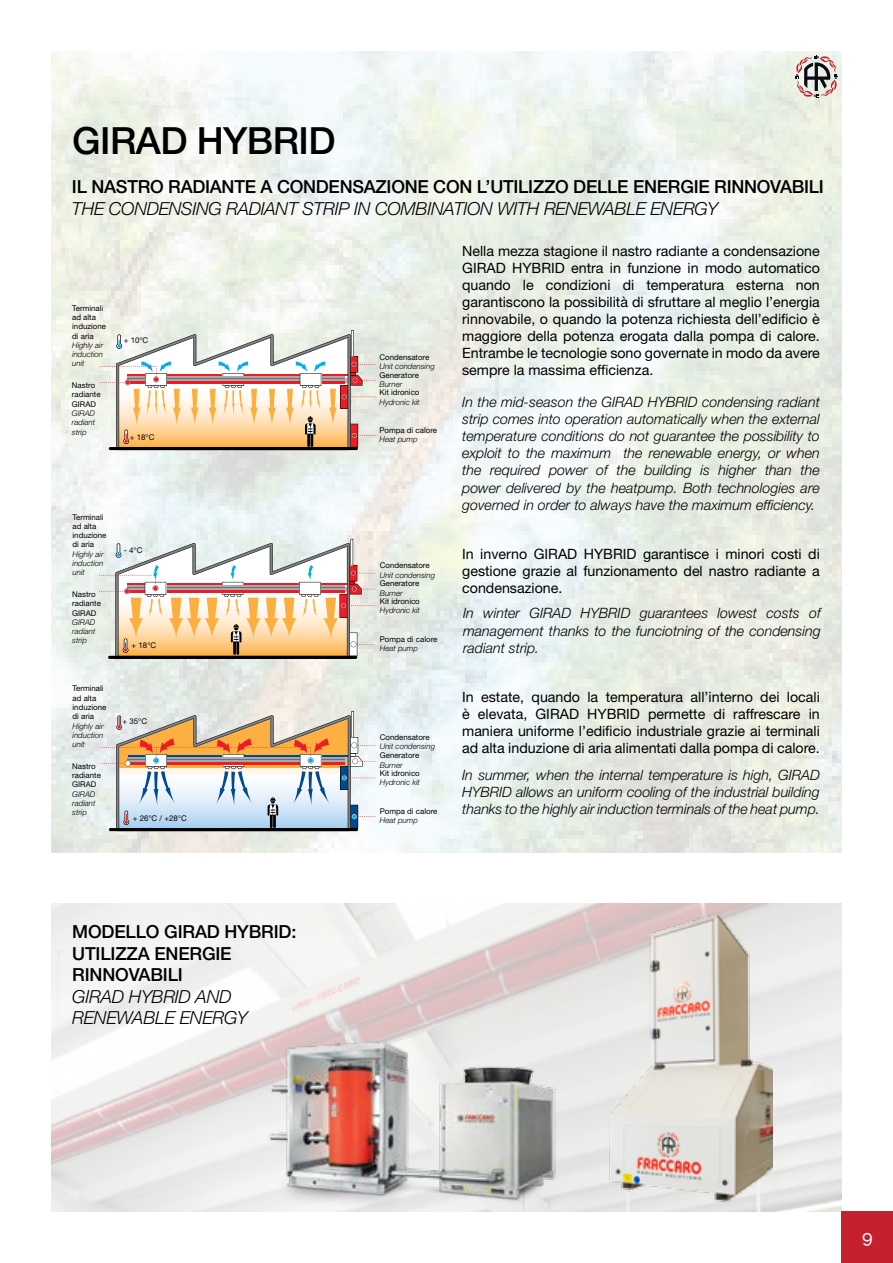
<style>
.page{position:relative;width:893px;height:1263px;background:#fff}
.page>*{position:absolute;margin:0;border:0;box-sizing:border-box;transform-origin:0 0}
.t1{font:500 37.5px "Helvetica Neue LT Std";letter-spacing:-.015em;color:#000}
.t2{font:500 18px/21.6px "Helvetica Neue LT Std";letter-spacing:-.015em;color:#000}
.t3{font:italic 300 18px/21.6px "Helvetica Neue LT Std";letter-spacing:-.015em;color:#000}
.t4{font:500 18px "Raleway";color:#fff}
.t5{font:14.25px/17.1px "Helvetica Neue LT Std";color:#000;text-align:justify}
.t6{font:italic 300 14.25px/17.1px "Helvetica Neue LT Std";color:#000;text-align:justify}
.t7{font:7.95px/9.3px "Helvetica Neue LT Std";color:#000}
.t8{font:italic 300 7.95px/9.3px "Helvetica Neue LT Std";color:#000;text-align:justify}
</style>
<div class="page">
<img style="left:51px;top:904px;width:791px;height:308px">
<img style="left:51px;top:51px;width:791px;height:802px">
<img style="left:259px;top:1024px;width:304px;height:188px">
<svg style="left:100px;top:330px;width:276px;height:120px"></svg>
<svg style="left:99px;top:539px;width:276px;height:120px"></svg>
<svg style="left:100px;top:711px;width:276px;height:120px"></svg>
<img style="left:607px;top:903px;width:166px;height:309px">
<div style="left:842px;top:1212px;width:51px;height:51px;background:#c4202e"></div>
<svg style="left:795px;top:55px;width:43px;height:43px;background:#b8aaa6"></svg>
<h1 class="t1" style="left:72px;top:119px;width:265px">GIRAD HYBRID</h1>
<p class="t2" style="left:72px;top:176px;width:753px">IL NASTRO RADIANTE A CONDENSAZIONE CON L’UTILIZZO DELLE ENERGIE RINNOVABILI</p>
<p class="t3" style="left:72px;top:198px;width:647px">THE CONDENSING RADIANT STRIP IN COMBINATION WITH RENEWABLE ENERGY</p>
<p class="t7" style="left:72px;top:303px;width:35px">Terminali ad alta induzione di aria</p>
<p class="t8" style="left:72px;top:340px;width:32px">Highly air induction unit</p>
<p class="t7" style="left:72px;top:381px;width:30px">Nastro radiante<br>GIRAD</p>
<p class="t8" style="left:72px;top:408px;width:25px">GIRAD radiant strip</p>
<p class="t7" style="left:124px;top:335px;width:26px">+ 10°C</p>
<p class="t7" style="left:130px;top:433px;width:26px">+ 18°C</p>
<p class="t7" style="left:73px;top:512px;width:35px">Terminali ad alta induzione di aria</p>
<p class="t8" style="left:73px;top:549px;width:32px">Highly air induction unit</p>
<p class="t7" style="left:72px;top:589px;width:30px">Nastro radiante<br>GIRAD</p>
<p class="t8" style="left:72px;top:617px;width:25px">GIRAD radiant strip</p>
<p class="t7" style="left:73px;top:684px;width:35px">Terminali ad alta induzione di aria</p>
<p class="t8" style="left:73px;top:721px;width:32px">Highly air induction unit</p>
<p class="t7" style="left:72px;top:761px;width:30px">Nastro radiante<br>GIRAD</p>
<p class="t8" style="left:72px;top:789px;width:25px">GIRAD radiant strip</p>
<p class="t7" style="left:124px;top:545px;width:20px">- 4°C</p>
<p class="t7" style="left:132px;top:641px;width:26px">+ 18°C</p>
<p class="t7" style="left:123px;top:716px;width:26px">+ 35°C</p>
<p class="t7" style="left:133px;top:813px;width:55px">+ 26°C / +28°C</p>
<p class="t2" style="left:72px;top:920px;width:226px">MODELLO GIRAD HYBRID:<br>UTILIZZA ENERGIE<br>RINNOVABILI</p>
<p class="t3" style="left:72px;top:985px;width:177px">GIRAD HYBRID AND<br>RENEWABLE ENERGY</p>
<p class="t7" style="left:379px;top:352px;width:51px">Condensatore</p>
<p class="t8" style="left:379px;top:361px;width:57px">Unit condensing</p>
<p class="t7" style="left:379px;top:370px;width:41px">Generatore</p>
<p class="t8" style="left:379px;top:379px;width:24px">Burner</p>
<p class="t7" style="left:379px;top:388px;width:42px">Kit idronico</p>
<p class="t8" style="left:379px;top:397px;width:42px">Hydronic kit</p>
<p class="t7" style="left:379px;top:425px;width:59px">Pompa di calore</p>
<p class="t8" style="left:379px;top:435px;width:40px">Heat pump</p>
<p class="t7" style="left:380px;top:561px;width:51px">Condensatore</p>
<p class="t8" style="left:380px;top:570px;width:57px">Unit condensing</p>
<p class="t7" style="left:380px;top:579px;width:41px">Generatore</p>
<p class="t8" style="left:380px;top:588px;width:24px">Burner</p>
<p class="t7" style="left:380px;top:596px;width:42px">Kit idronico</p>
<p class="t8" style="left:380px;top:606px;width:42px">Hydronic kit</p>
<p class="t7" style="left:380px;top:634px;width:59px">Pompa di calore</p>
<p class="t8" style="left:380px;top:643px;width:40px">Heat pump</p>
<p class="t7" style="left:380px;top:733px;width:51px">Condensatore</p>
<p class="t8" style="left:380px;top:742px;width:57px">Unit condensing</p>
<p class="t7" style="left:380px;top:751px;width:41px">Generatore</p>
<p class="t8" style="left:380px;top:760px;width:24px">Burner</p>
<p class="t7" style="left:380px;top:768px;width:42px">Kit idronico</p>
<p class="t8" style="left:380px;top:778px;width:42px">Hydronic kit</p>
<p class="t7" style="left:380px;top:806px;width:59px">Pompa di calore</p>
<p class="t8" style="left:380px;top:815px;width:40px">Heat pump</p>
<p class="t5" style="left:462px;top:242px;width:359px">Nella mezza stagione il nastro radiante a condensazione GIRAD HYBRID entra in funzione in modo automatico quando le condizioni di temperatura esterna non garantiscono la possibilità di sfruttare al meglio l’energia rinnovabile, o quando la potenza richiesta dell’edificio è maggiore della potenza erogata dalla pompa di calore.<br>Entrambe le tecnologie sono governate in modo da avere sempre la massima efficienza.</p>
<p class="t6" style="left:462px;top:393px;width:359px">In the mid-season the GIRAD HYBRID condensing radiant strip comes into operation automatically when the external temperature conditions do not guarantee the possibility to exploit to the maximum the renewable energy, or when the required power of the building is higher than the power delivered by the heatpump. Both technologies are governed in order to always have the maximum efficiency.</p>
<p class="t5" style="left:462px;top:545px;width:359px">In inverno GIRAD HYBRID garantisce i minori costi di gestione grazie al funzionamento del nastro radiante a condensazione.</p>
<p class="t6" style="left:463px;top:605px;width:359px">In winter GIRAD HYBRID guarantees lowest costs of management thanks to the funciotning of the condensing radiant strip.</p>
<p class="t5" style="left:462px;top:688px;width:359px">In estate, quando la temperatura all’interno dei locali è elevata, GIRAD HYBRID permette di raffrescare in maniera uniforme l’edificio industriale grazie ai terminali ad alta induzione di aria alimentati dalla pompa di calore.</p>
<p class="t6" style="left:462px;top:766px;width:359px">In summer, when the internal temperature is high, GIRAD HYBRID allows an uniform cooling of the industrial building thanks to the highly air induction terminals of the heat pump.</p>
<p class="t4" style="left:862px;top:1226px;width:12px">9</p>
</div>
